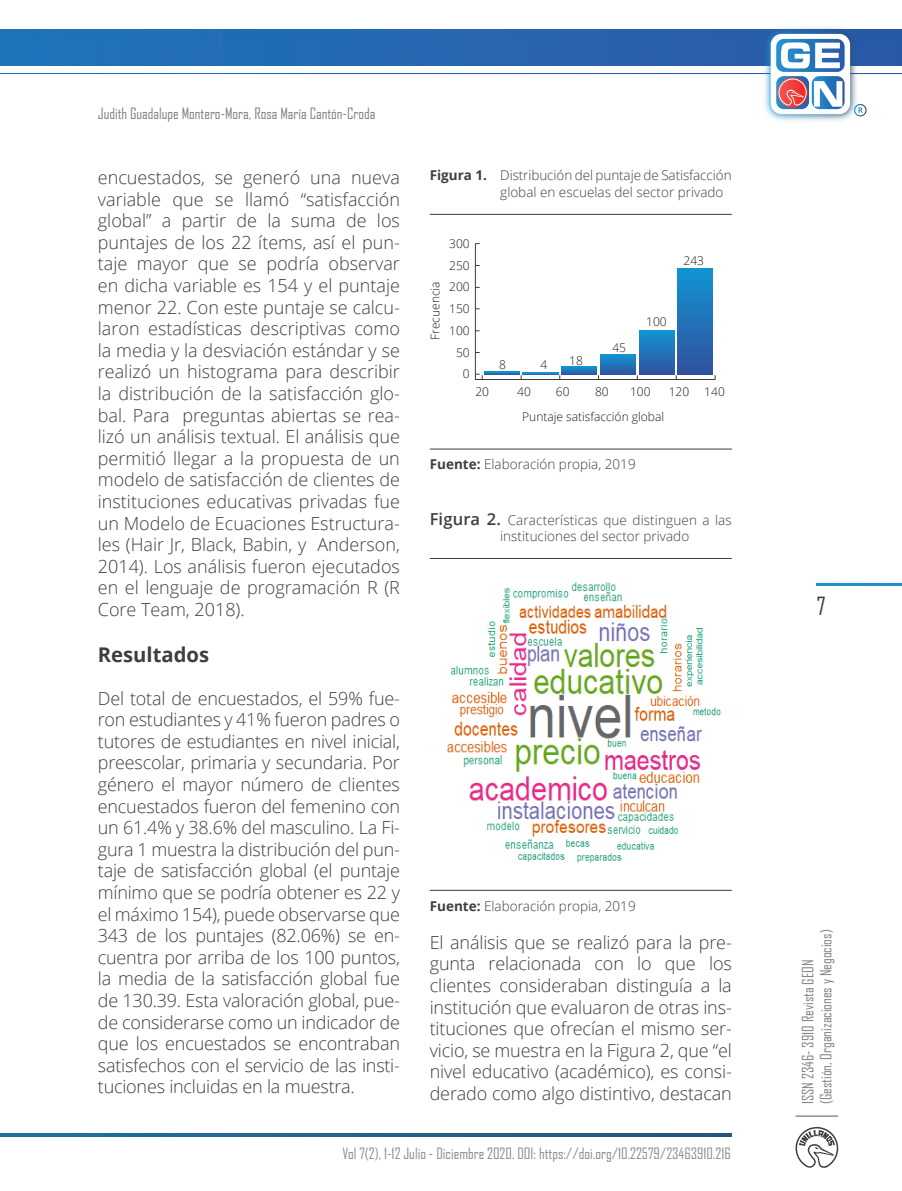
<style>
.page{position:relative;width:902px;height:1191px;background:#fff}
.page>*{position:absolute;margin:0;border:0;box-sizing:border-box;transform-origin:0 0}
.t1{font:24px "Agency FB";color:#3e3e3f}
.N1{font:700 20.25px "Open Sans";color:#3e3e3f}
.Cuerpo_de_Texto{font:300 18px/21.6px "Open Sans";letter-spacing:-.01em;color:#3e3e3f;text-align:justify}
.t2{font:15px/18px "Agency FB";color:#808285}
.t3{font:15px "Agency FB";color:#8b8d90}
.Titulo_grafico{font:300 13.5px/16.5px "Open Sans";color:#3e3e3f}
.Fuente{font:300 13.5px "Open Sans";color:#3e3e3f}
.t4{font:300 12px/21.8px "Open Sans";color:#1a1a1a;text-align:right}
.s1{font-weight:700}
.s2{font-weight:600;font-size:16.5px}
</style>
<div class="page">
<div style="left:0;top:30px;width:901px;height:24px;background:#2469b2"></div>
<div style="left:0;top:46px;width:901px;height:19px;background:#2569b2"></div>
<img style="left:715px;top:27px;width:186px;height:94px">
<div style="left:770px;top:34px;width:80px;height:80px;background:#fdfdfd;border-radius:11px"></div>
<svg style="left:776px;top:39px;width:68px;height:70px"></svg>
<hr style="left:795px;top:1115px;width:43px;height:1px;background:#57585a">
<svg style="left:795px;top:1126px;width:43px;height:42px"></svg>
<svg style="left:0;top:1133px;width:731px;height:4px;background:#246389"></svg>
<hr style="left:816px;top:583px;width:85px;height:2px;background:#1f93cf">
<hr style="left:429px;top:214px;width:302px;height:1px;background:#3e3e3f">
<hr style="left:429px;top:449px;width:302px;height:1px;background:#3e3e3f">
<hr style="left:429px;top:558px;width:302px;height:1px;background:#3e3e3f">
<hr style="left:429px;top:890px;width:302px;height:1px;background:#3e3e3f">
<svg style="left:474px;top:243px;width:241px;height:137px"></svg>
<svg style="left:484px;top:371px;width:35px;height:3px"></svg>
<hr style="left:523px;top:373px;width:35px;height:1px;background:#1293d2">
<svg style="left:561px;top:366px;width:35px;height:8px"></svg>
<svg style="left:600px;top:355px;width:35px;height:19px"></svg>
<div style="left:639px;top:330px;width:35px;height:44px;background:linear-gradient(to bottom,#1095d4,#3054a0)"></div>
<div style="left:677px;top:269px;width:35px;height:105px;background:linear-gradient(to bottom,#1194d3,#31519d)"></div>
<img style="left:447px;top:582px;width:274px;height:281px">
<p class="t2" style="left:98px;top:105px;width:279px">Judith Guadalupe Montero-Mora, Rosa María Cantón-Croda</p>
<p class="Cuerpo_de_Texto" style="left:98px;top:166px;width:303px">encuestados, se generó una nueva variable que se llamó “satisfacción global” a partir de la suma de los puntajes de los 22 ítems, así el pun&shy;taje mayor que se podría observar en dicha variable es 154 y el puntaje menor 22. Con este puntaje se calcu&shy;laron estadísticas descriptivas como la media y la desviación estándar y se realizó un histograma para describir la distribución de la satisfacción glo&shy;bal. Para preguntas abiertas se rea&shy;lizó un análisis textual. El análisis que permitió llegar a la propuesta de un modelo de satisfacción de clientes de instituciones educativas privadas fue un Modelo de Ecuaciones Estructura&shy;les (Hair Jr, Black, Babin, y Anderson, 2014). Los análisis fueron ejecutados en el lenguaje de programación R (R Core Team, 2018).</p>
<p class="N1" style="left:98px;top:640px;width:113px">Resultados</p>
<p class="Cuerpo_de_Texto" style="left:98px;top:686px;width:303px">Del total de encuestados, el 59% fue&shy;ron estudiantes y 41% fueron padres o tutores de estudiantes en nivel inicial, preescolar, primaria y secundaria. Por género el mayor número de clientes encuestados fueron del femenino con un 61.4% y 38.6% del masculino. La Fi&shy;gura 1 muestra la distribución del pun&shy;taje de satisfacción global (el puntaje mínimo que se podría obtener es 22 y el máximo 154), puede observarse que 343 de los puntajes (82.06%) se en&shy;cuentra por arriba de los 100 puntos, la media de la satisfacción global fue de 130.39. Esta valoración global, pue&shy;de considerarse como un indicador de que los encuestados se encontraban satisfechos con el servicio de las insti&shy;tuciones incluidas en la muestra.</p>
<p class="Titulo_grafico" style="left:500px;top:167px;width:233px;text-indent:-70px"><span class="s1">Figura 1.</span> Distribución del puntaje de Satisfacción global en escuelas del sector privado</p>
<p class="t4" style="left:424px;top:340px;width:60px;rotate:-90deg">Frecuencia</p>
<p class="t4" style="left:449px;top:232px;width:22px">300<br>250<br>200<br>150<br>100<br>50<br>0</p>
<p class="t4" style="left:499px;top:353px;width:8px">8</p>
<p class="t4" style="left:540px;top:353px;width:8px">4</p>
<p class="t4" style="left:569px;top:349px;width:15px">18</p>
<p class="t4" style="left:612px;top:337px;width:15px">45</p>
<p class="t4" style="left:683px;top:250px;width:22px">243</p>
<p class="t4" style="left:646px;top:311px;width:22px">100</p>
<p class="t4" style="left:475px;top:381px;width:15px">20</p>
<p class="t4" style="left:517px;top:381px;width:15px">40</p>
<p class="t4" style="left:555px;top:381px;width:15px">60</p>
<p class="t4" style="left:595px;top:381px;width:15px">80</p>
<p class="t4" style="left:630px;top:381px;width:22px">100</p>
<p class="t4" style="left:668px;top:381px;width:58px">120 140</p>
<p class="t4" style="left:522px;top:405px;width:143px">Puntaje satisfacción global</p>
<p class="Fuente" style="left:429px;top:455px;width:207px"><span class="s1">Fuente:</span> Elaboración propia, 2019</p>
<p class="Titulo_grafico" style="left:500px;top:511px;width:233px;text-indent:-70px"><span class="s2">Figura 2.</span> Características que distinguen a las instituciones del sector privado</p>
<p class="Fuente" style="left:429px;top:896px;width:207px"><span class="s1">Fuente:</span> Elaboración propia, 2019</p>
<p class="Cuerpo_de_Texto" style="left:429px;top:931px;width:303px">El análisis que se realizó para la pre&shy;gunta relacionada con lo que los clientes consideraban distinguía a la institución que evaluaron de otras ins&shy;tituciones que ofrecían el mismo ser&shy;vicio, se muestra en la Figura 2, que “el nivel educativo (académico), es consi&shy;derado como algo distintivo, destacan</p>
<p class="t3" style="left:342px;top:1144px;width:390px">Vol 7(2), 1-12 Julio - Diciembre 2020. DOI: https://doi.org/10.22579/23463910.216</p>
<h1 class="t1" style="left:816px;top:591px;width:10px">7</h1>
<p class="t2" style="left:798px;top:1104px;width:176px;rotate:-90deg">ISSN 2346- 3910 Revista GEON (Gestión, Organizaciones y Negocios)</p>
</div>
